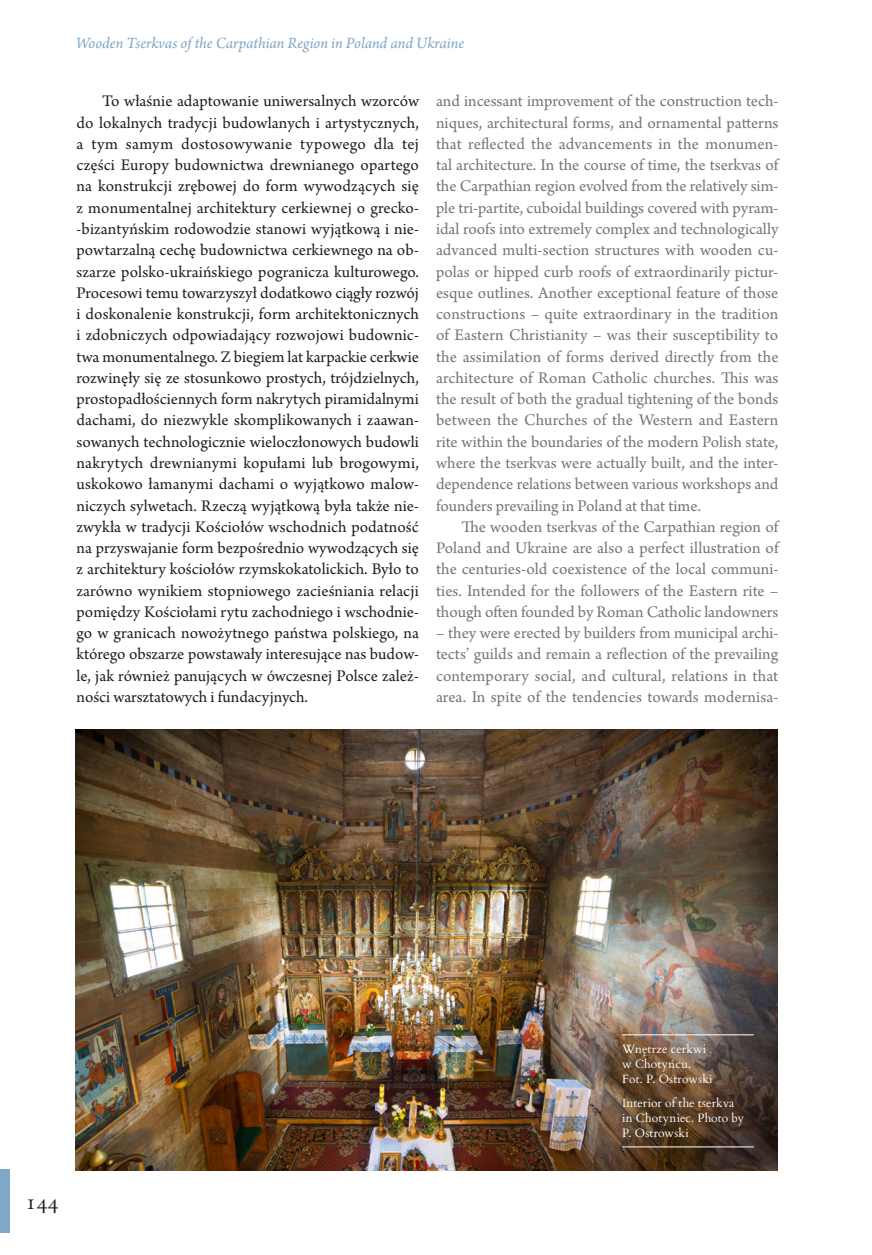
<style>
.page{position:relative;width:872px;height:1255px;background:#fff}
.page>*{position:absolute;margin:0;border:0;box-sizing:border-box;transform-origin:0 0}
.t1{font:22.5px "Adobe Garamond Pro";color:#231f20}
.t2{font:17.1px/21.3px "Arno Pro";color:#757679;text-align:justify}
.Styl_akapitowy_1{font:17.1px/21.3px "Arno Pro";color:#231f20;text-align:justify}
.t3{font:italic 16.5px "Arno Pro";letter-spacing:-.005em;color:#80a6c8}
.Styl_akapitowy_3{font:12px/15px "Cardo";letter-spacing:.01em;color:#fff}
</style>
<div class="page">
<div style="left:0;top:1169px;width:9px;height:63px;background:#80a6c8"></div>
<img style="left:76px;top:729px;width:701px;height:441px">
<hr style="left:622px;top:1034px;width:131px;height:1px;background:#fff">
<hr style="left:622px;top:1146px;width:131px;height:1px;background:#fff">
<p class="t3" style="left:76px;top:34px;width:390px">Wooden Tserkvas of the Carpathian Region in Poland and Ukraine</p>
<p class="t3" style="left:76px;top:34px;width:119px">Auschwitz Birkenau</p>
<p class="Styl_akapitowy_1" style="left:77px;top:91px;width:344px;text-indent:26px">To właśnie adaptowanie uniwersalnych wzorców do lokalnych tradycji budowlanych i artystycznych, a tym samym dostosowywanie typowego dla tej części Europy budownictwa drewnianego opartego na konstrukcji zrębowej do form wywodzących się z monumentalnej architektury cerkiewnej o grecko--bizantyńskim rodowodzie stanowi wyjątkową i nie&shy;powtarzalną cechę budownictwa cerkiewnego na ob&shy;szarze polsko-ukraińskiego pogranicza kulturowego.<br>Procesowi temu towarzyszył dodatkowo ciągły rozwój i doskonalenie konstrukcji, form architektonicznych i zdobniczych odpowiadający rozwojowi budownic&shy;twa monumentalnego. Z biegiem lat karpackie cerkwie rozwinęły się ze stosunkowo prostych, trójdzielnych, prostopadłościennych form nakrytych piramidalnymi dachami, do niezwykle skomplikowanych i zaawan&shy;sowanych technologicznie wieloczłonowych budowli nakrytych drewnianymi kopułami lub brogowymi, uskokowo łamanymi dachami o wyjątkowo malow&shy;niczych sylwetach. Rzeczą wyjątkową była także nie&shy;zwykła w tradycji Kościołów wschodnich podatność na przyswajanie form bezpośrednio wywodzących się z architektury kościołów rzymskokatolickich. Było to zarówno wynikiem stopniowego zacieśniania relacji pomiędzy Kościołami rytu zachodniego i wschodnie&shy;go w granicach nowożytnego państwa polskiego, na którego obszarze powstawały interesujące nas budow&shy;le, jak również panujących w ówczesnej Polsce zależ&shy;ności warsztatowych i fundacyjnych.</p>
<p class="t2" style="left:436px;top:91px;width:344px">and incessant improvement of the construction tech&shy;niques, architectural forms, and ornamental patterns that reflected the advancements in the monumen&shy;tal architecture. In the course of time, the tserkvas of the Carpathian region evolved from the relatively sim&shy;ple tri-partite, cuboidal buildings covered with pyram&shy;idal roofs into extremely complex and technologically advanced multi-section structures with wooden cu&shy;polas or hipped curb roofs of extraordinarily pictur&shy;esque outlines. Another exceptional feature of those constructions – quite extraordinary in the tradition of Eastern Christianity – was their susceptibility to the assimilation of forms derived directly from the architecture of Roman Catholic churches. This was the result of both the gradual tightening of the bonds between the Churches of the Western and Eastern rite within the boundaries of the modern Polish state, where the tserkvas were actually built, and the inter&shy;dependence relations between various workshops and founders prevailing in Poland at that time.</p>
<p class="t2" style="left:436px;top:517px;width:344px;text-indent:26px">The wooden tserkvas of the Carpathian region of Poland and Ukraine are also a perfect illustration of the centuries-old coexistence of the local communi&shy;ties. Intended for the followers of the Eastern rite – though often founded by Roman Catholic landowners</p>
<p class="t2" style="left:436px;top:623px;width:344px">– they were erected by builders from municipal archi&shy;tects’ guilds and remain a reflection of the prevailing contemporary social, and cultural, relations in that area. In spite of the tendencies towards modernisa-</p>
<h1 class="t1" style="left:26px;top:1187px;width:35px">144</h1>
<p class="Styl_akapitowy_3" style="left:622px;top:1040px;width:92px">Wnętrze cerkwi w Chotyńcu.<br>Fot. P. Ostrowski</p>
<p class="Styl_akapitowy_3" style="left:622px;top:1094px;width:124px">Interior of the tserkva in Chotyniec. Photo by<br>P. Ostrowski</p>
</div>
